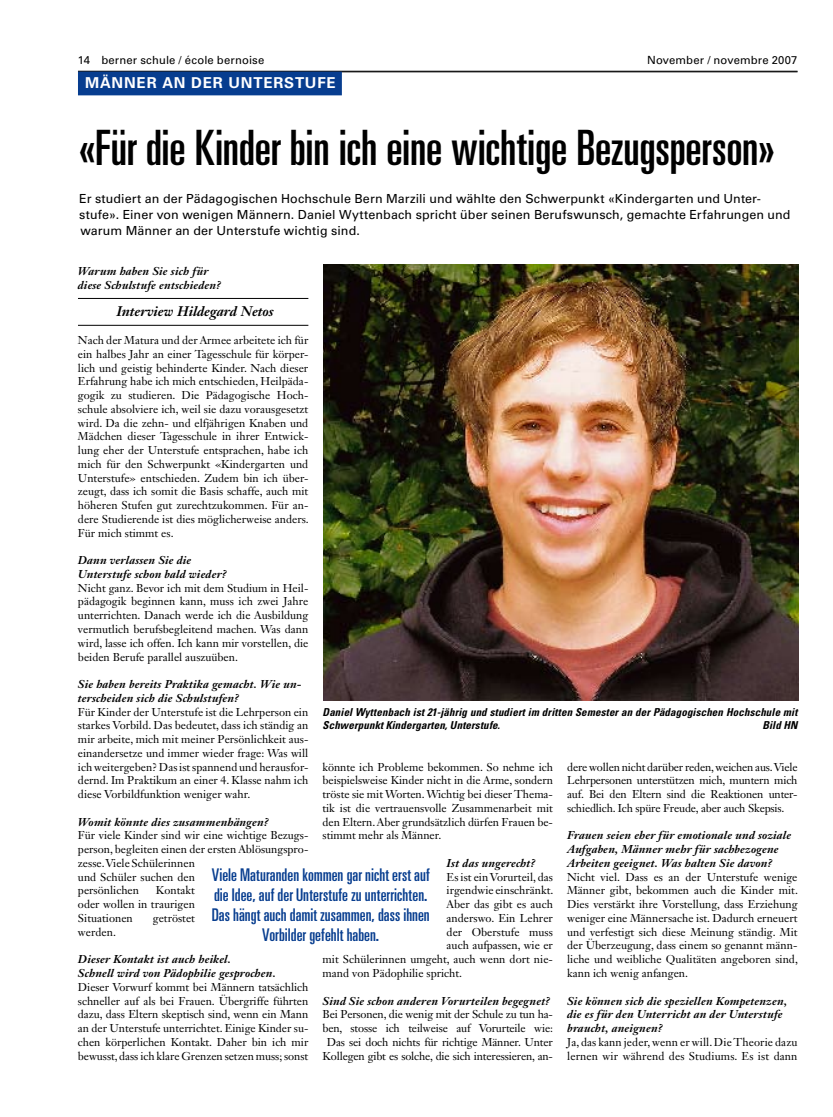
<style>
.page{position:relative;width:833px;height:1117px;background:#fff}
.page>*{position:absolute;margin:0;border:0;box-sizing:border-box;transform-origin:0 0}
.t1{font:ultra-condensed 48.75px "Univers LT Std";letter-spacing:-.005em;color:#000}
.t2{font:ultra-condensed 17.5px/20px "Univers LT Std";color:#073d8f;text-align:center}
.t3{font:700 15px "Univers LT Std";letter-spacing:.05em;color:#fff}
.t4{font:italic 700 13.75px "Janson Text LT Std";color:#000}
.t5{font:12.5px/16.2px "Univers LT Std";letter-spacing:.01em;color:#000}
.t6{font:11.25px/13.8px "Janson Text LT Std";color:#000;text-align:justify}
.t7{font:italic 700 11.25px/13.8px "Janson Text LT Std";letter-spacing:.015em;color:#000}
.t8{font:11.25px "Univers LT Std";letter-spacing:.01em;color:#000}
.t9{font:italic 700 condensed 11px/13.8px "Univers LT Std";letter-spacing:.015em;color:#000}
</style>
<div class="page">
<hr style="left:78px;top:71px;width:719px;height:1px;background:#000">
<div style="left:78px;top:72px;width:264px;height:23px;background:#073d8f"></div>
<hr style="left:78px;top:298px;width:230px;height:1px;background:#000">
<hr style="left:78px;top:325px;width:230px;height:1px;background:#000">
<img style="left:323px;top:265px;width:475px;height:435px">
<p class="t8" style="left:78px;top:54px;width:188px">14 berner schule / école bernoise</p>
<p class="t8" style="left:647px;top:54px;width:152px">November / novembre 2007</p>
<h3 class="t3" style="left:85px;top:74px;width:252px">MÄNNER AN DER UNTERSTUFE</h3>
<h1 class="t1" style="left:79px;top:120px;width:697px">«Für die Kinder bin ich eine wichtige Bezugsperson»</h1>
<p class="t5" style="left:79px;top:190px;width:713px">Er studiert an der Pädagogischen Hochschule Bern Marzili und wählte den Schwerpunkt «Kindergarten und Unter&shy;stufe». Einer von wenigen Männern. Daniel Wyttenbach spricht über seinen Berufswunsch, gemachte Erfahrungen und warum Männer an der Unterstufe wichtig sind.</p>
<p class="t7" style="left:78px;top:264px;width:145px">Warum haben Sie sich für diese Schulstufe entschieden?</p>
<p class="t4" style="left:116px;top:303px;width:159px">Interview Hildegard Netos</p>
<p class="t6" style="left:78px;top:333px;width:232px">Nach der Matura und der Armee arbeitete ich für ein halbes Jahr an einer Tagesschule für körper&shy;lich und geistig behinderte Kinder. Nach dieser Erfahrung habe ich mich entschieden, Heilpäda&shy;gogik zu studieren. Die Pädagogische Hoch&shy;schule absolviere ich, weil sie dazu vorausgesetzt wird. Da die zehn- und elfjährigen Knaben und Mädchen dieser Tagesschule in ihrer Entwick&shy;lung eher der Unterstufe entsprachen, habe ich mich für den Schwerpunkt «Kindergarten und Unterstufe» entschieden. Zudem bin ich über&shy;zeugt, dass ich somit die Basis schaffe, auch mit höheren Stufen gut zurechtzukommen. Für an&shy;dere Studierende ist dies möglicherweise anders.<br>Für mich stimmt es.</p>
<p class="t7" style="left:78px;top:553px;width:150px">Dann verlassen Sie die<br>Unterstufe schon bald wieder?</p>
<p class="t6" style="left:78px;top:580px;width:232px">Nicht ganz. Bevor ich mit dem Studium in Heil&shy;pädagogik beginnen kann, muss ich zwei Jahre unterrichten. Danach werde ich die Ausbildung vermutlich berufsbegleitend machen. Was dann wird, lasse ich offen. Ich kann mir vorstellen, die beiden Berufe parallel auszuüben.</p>
<p class="t7" style="left:78px;top:677px;width:225px">Sie haben bereits Praktika gemacht. Wie un&shy;terscheiden sich die Schulstufen?</p>
<p class="t6" style="left:78px;top:704px;width:232px">Für Kinder der Unterstufe ist die Lehrperson ein starkes Vorbild. Das bedeutet, dass ich ständig an mir arbeite, mich mit meiner Persönlichkeit aus&shy;einandersetze und immer wieder frage: Was will ich weitergeben? Das ist spannend und herausfor&shy;dernd. Im Praktikum an einer 4. Klasse nahm ich diese Vorbildfunktion weniger wahr.</p>
<p class="t7" style="left:78px;top:814px;width:192px">Womit könnte dies zusammenhängen?</p>
<p class="t6" style="left:78px;top:828px;width:232px;text-align:left">Für viele Kinder sind wir eine wichtige Bezugs&shy;person, begleiten einen der ersten Ablösungspro&shy;zesse. Viele Schülerinnen<br>und Schüler suchen den<br>persönlichen</p>
<p class="t9" style="left:322px;top:704px;width:476px">Daniel Wyttenbach ist 21-jährig und studiert im dritten Semester an der Pädagogischen Hochschule mit<br>Schwerpunkt Kindergarten, Unterstufe.</p>
<p class="t9" style="left:762px;top:718px;width:37px">Bild HN</p>
<p class="t6" style="left:322px;top:759px;width:232px">könnte ich Probleme bekommen. So nehme ich beispielsweise Kinder nicht in die Arme, sondern tröste sie mit Worten. Wichtig bei dieser Thema&shy;tik ist die vertrauensvolle Zusammenarbeit mit den Eltern. Aber grundsätzlich dürfen Frauen be&shy;stimmt mehr als Männer.</p>
<p class="t7" style="left:446px;top:855px;width:90px">Ist das ungerecht?</p>
<p class="t6" style="left:446px;top:869px;width:108px">Es ist ein Vorurteil, das</p>
<p class="t6" style="left:446px;top:883px;width:108px">irgendwie einschränkt.</p>
<p class="t6" style="left:446px;top:897px;width:108px">Aber das gibt es auch</p>
<p class="t6" style="left:446px;top:910px;width:108px">anderswo. Ein Lehrer</p>
<p class="t6" style="left:446px;top:924px;width:108px">der Oberstufe muss</p>
<p class="t6" style="left:446px;top:938px;width:108px">auch aufpassen, wie er</p>
<p class="t6" style="left:322px;top:952px;width:232px">mit Schülerinnen umgeht, auch wenn dort nie-</p>
<p class="t6" style="left:322px;top:965px;width:141px">mand von Pädophilie spricht.</p>
<p class="t7" style="left:322px;top:993px;width:229px">Sind Sie schon anderen Vorurteilen begegnet?</p>
<p class="t6" style="left:322px;top:1007px;width:232px;text-align:center">Bei Personen, die wenig mit der Schule zu tun ha&shy;ben, stosse ich teilweise auf Vorurteile wie:<br>Das sei doch nichts für richtige Männer. Unter Kollegen gibt es solche, die sich interessieren, an-</p>
<p class="t6" style="left:567px;top:759px;width:232px">dere wollen nicht darüber reden, weichen aus. Viele Lehrpersonen unterstützen mich, muntern mich auf. Bei den Eltern sind die Reaktionen unter&shy;schiedlich. Ich spüre Freude, aber auch Skepsis.</p>
<p class="t7" style="left:567px;top:828px;width:226px">Frauen seien eher für emotionale und soziale<br>Aufgaben, Männer mehr für sachbezogene<br>Arbeiten geeignet. Was halten Sie davon?</p>
<p class="t6" style="left:567px;top:869px;width:232px">Nicht viel. Dass es an der Unterstufe wenige Männer gibt, bekommen auch die Kinder mit.<br>Dies verstärkt ihre Vorstellung, dass Erziehung weniger eine Männersache ist. Dadurch erneuert und verfestigt sich diese Meinung ständig. Mit der Überzeugung, dass einem so genannt männ&shy;liche und weibliche Qualitäten angeboren sind, kann ich wenig anfangen.</p>
<p class="t7" style="left:567px;top:993px;width:221px">Sie können sich die speziellen Kompetenzen, die es für den Unterricht an der Unterstufe braucht, aneignen?</p>
<p class="t6" style="left:567px;top:1034px;width:232px">Ja, das kann jeder, wenn er will. Die Theorie dazu lernen wir während des Studiums. Es ist dann</p>
<h2 class="t2" style="left:212px;top:864px;width:219px">Viele Maturanden kommen gar nicht erst auf die Idee, auf der Unterstufe zu unterrichten.<br>Das hängt auch damit zusammen, dass ihnen Vorbilder gefehlt haben.</h2>
<p class="t6" style="left:78px;top:883px;width:118px;text-indent:78px">Kontakt oder wollen in traurigen Situationen</p>
<p class="t6" style="left:153px;top:910px;width:44px">getröstet</p>
<p class="t6" style="left:78px;top:924px;width:39px">werden.</p>
<p class="t7" style="left:78px;top:952px;width:199px">Dieser Kontakt ist auch heikel.<br>Schnell wird von Pädophilie gesprochen.</p>
<p class="t6" style="left:78px;top:979px;width:232px">Dieser Vorwurf kommt bei Männern tatsächlich schneller auf als bei Frauen. Übergriffe führten dazu, dass Eltern skeptisch sind, wenn ein Mann an der Unterstufe unterrichtet. Einige Kinder su&shy;chen körperlichen Kontakt. Daher bin ich mir bewusst, dass ich klare Grenzen setzen muss; sonst</p>
</div>
